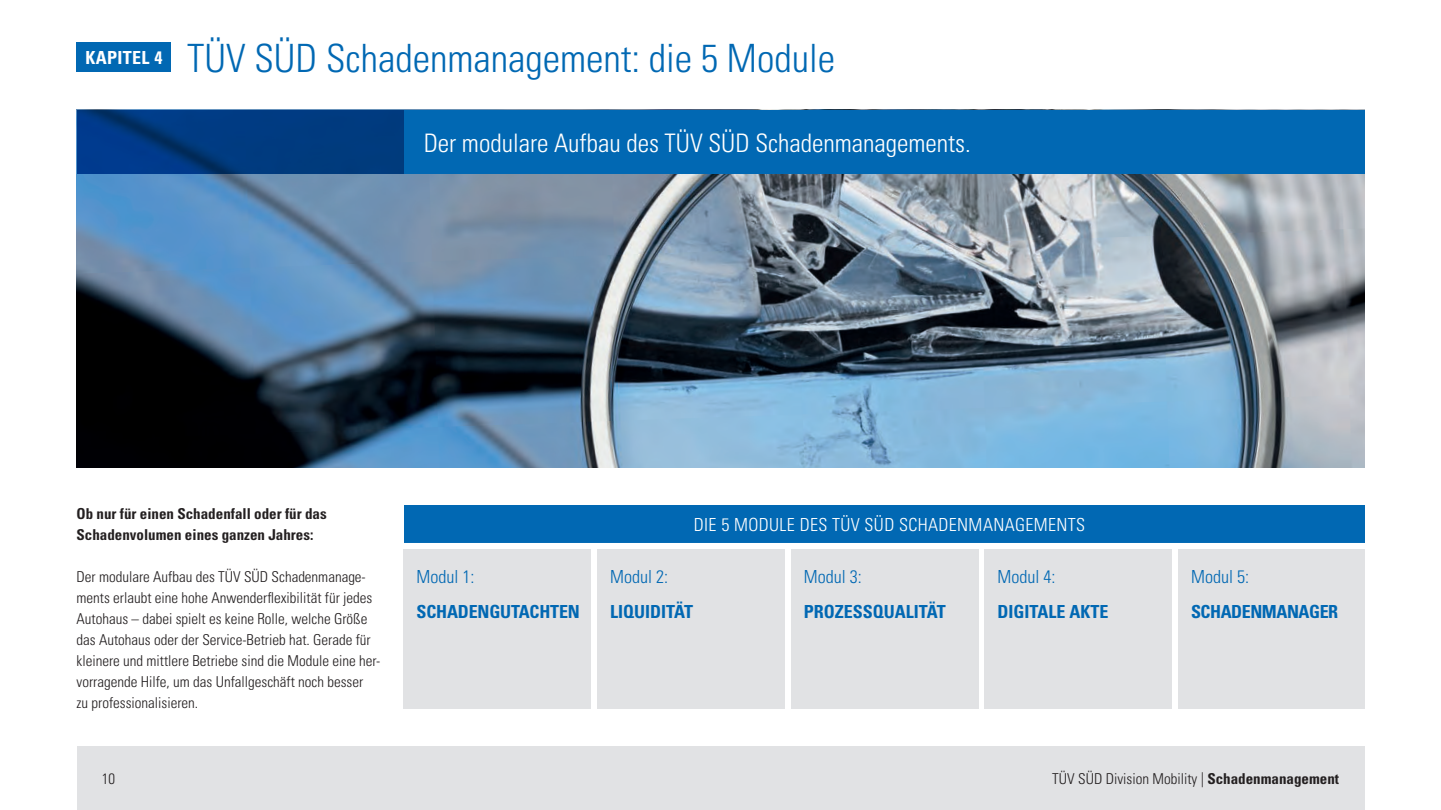
<style>
.page{position:relative;width:1441px;height:810px;background:#fff}
.page>*{position:absolute;margin:0;border:0;box-sizing:border-box;transform-origin:0 0}
.t1{font:39px "Univers LTCYR 47 Light Cond";color:#0168b3}
.t2{font:25.5px "Univers LTCYR 47 Light Cond";color:#fff}
.t3{font:18px "Univers LTCYR 67 Bold Cond";letter-spacing:-.01em;color:#0168b3}
.t4{font:18px "Univers LTCYR 47 Light Cond";letter-spacing:.02em;color:#fff}
.t5{font:18px "Univers LTCYR 47 Light Cond";color:#0168b3}
.t6{font:15px/21px "Univers LTCYR 47 Light Cond";color:#231f20}
.t7{font:15px/21px "Univers LTCYR 67 Bold Cond";color:#231f20}
.s1{font-family:"Univers LTCYR 67 Bold Cond"}
</style>
<div class="page">
<img style="left:77px;top:173px;width:1286px;height:294px">
<div style="left:77px;top:43px;width:94px;height:29px;background:#0168b3"></div>
<svg style="left:77px;top:110px;width:327px;height:63px;background:#00397f"></svg>
<div style="left:404px;top:110px;width:959px;height:63px;background:#0168b3"></div>
<div style="left:404px;top:549px;width:187px;height:160px;background:#e1e2e4"></div>
<div style="left:597px;top:549px;width:187px;height:160px;background:#e1e2e4"></div>
<div style="left:791px;top:549px;width:187px;height:160px;background:#e1e2e4"></div>
<div style="left:984px;top:549px;width:187px;height:160px;background:#e1e2e4"></div>
<div style="left:1177px;top:549px;width:186px;height:160px;background:#e1e2e4"></div>
<div style="left:404px;top:505px;width:959px;height:38px;background:#0168b3"></div>
<div style="left:77px;top:747px;width:1286px;height:63px;background:#e1e2e4"></div>
<h1 class="t1" style="left:85px;top:31px;width:751px"><sup>KAPITEL</sup> <sup>4</sup> TÜV SÜD Schadenmanagement: die 5 Module</h1>
<h2 class="t2" style="left:423px;top:126px;width:548px">Der modulare Aufbau des TÜV SÜD Schadenmanagements.</h2>
<p class="t7" style="left:77px;top:503px;width:251px">Ob nur für einen Schadenfall oder für das<br>Schadenvolumen eines ganzen Jahres:</p>
<p class="t6" style="left:77px;top:565px;width:305px">Der modulare Aufbau des TÜV SÜD Schadenmanage&shy;ments erlaubt eine hohe Anwenderflexibilität für jedes Autohaus – dabei spielt es keine Rolle, welche Größe das Autohaus oder der Service-Betrieb hat. Gerade für kleinere und mittlere Betriebe sind die Module eine her&shy;vorragende Hilfe, um das Unfallgeschäft noch besser<br>zu professionalisieren.</p>
<p class="t5" style="left:416px;top:565px;width:59px">Modul 1:</p>
<p class="t3" style="left:416px;top:600px;width:165px">SCHADENGUTACHTEN</p>
<p class="t4" style="left:693px;top:513px;width:393px">DIE 5 MODULE DES TÜV SÜD SCHADENMANAGEMENTS</p>
<p class="t5" style="left:610px;top:565px;width:59px">Modul 2:</p>
<p class="t3" style="left:610px;top:600px;width:84px">LIQUIDITÄT</p>
<p class="t5" style="left:803px;top:565px;width:59px">Modul 3:</p>
<p class="t3" style="left:803px;top:600px;width:143px">PROZESSQUALITÄT</p>
<p class="t5" style="left:997px;top:565px;width:59px">Modul 4:</p>
<p class="t3" style="left:997px;top:600px;width:112px">DIGITALE AKTE</p>
<p class="t5" style="left:1190px;top:565px;width:59px">Modul 5:</p>
<p class="t3" style="left:1190px;top:600px;width:149px">SCHADENMANAGER</p>
<p class="t6" style="left:102px;top:768px;width:15px">10</p>
<p class="t6" style="left:1052px;top:768px;width:288px">TÜV SÜD Division Mobility | <span class="s1">Schadenmanagement</span></p>
</div>
